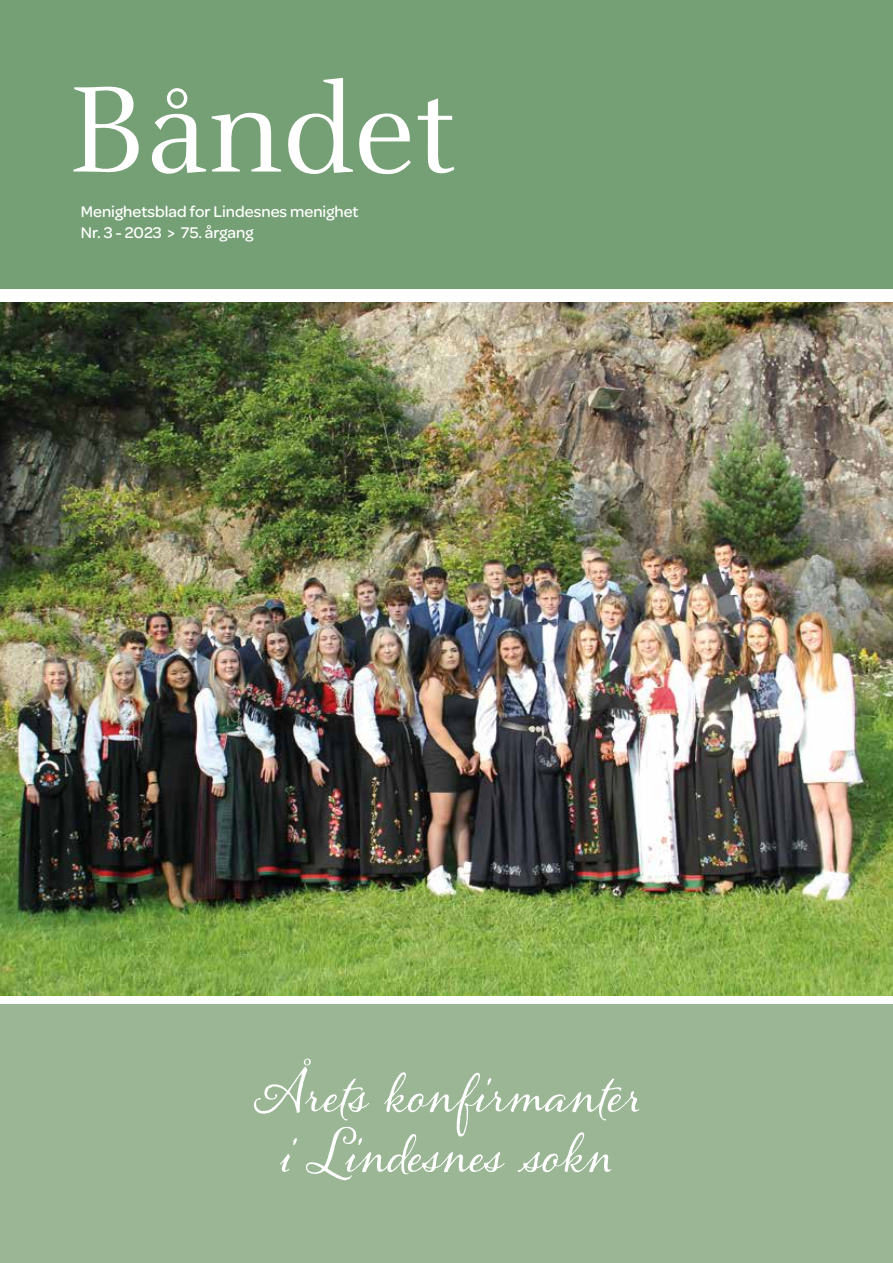
<style>
.page{position:relative;width:893px;height:1263px;background:#fff}
.page>*{position:absolute;margin:0;border:0;box-sizing:border-box;transform-origin:0 0}
.t1{font:135px "Celeste";color:#fff}
.t2{font:54px/60px "Alana";letter-spacing:.005em;color:#fff;text-align:center}
.t3{font:500 16.5px/21px "Omnes";color:#fff}
</style>
<div class="page">
<img style="left:0;top:303px;width:893px;height:692px">
<div style="left:0;top:0;width:893px;height:289px;background:#75a075"></div>
<div style="left:0;top:1004px;width:893px;height:259px;background:#9ab695"></div>
<h1 class="t1" style="left:68px;top:61px;width:390px">Båndet</h1>
<p class="t3" style="left:81px;top:201px;width:279px">Menighetsblad for Lindesnes menighet<br>Nr. 3 - 2023 &gt; 75. årgang</p>
<h2 class="t2" style="left:254px;top:1063px;width:386px">Årets konfirmanter i Lindesnes sokn</h2>
</div>
